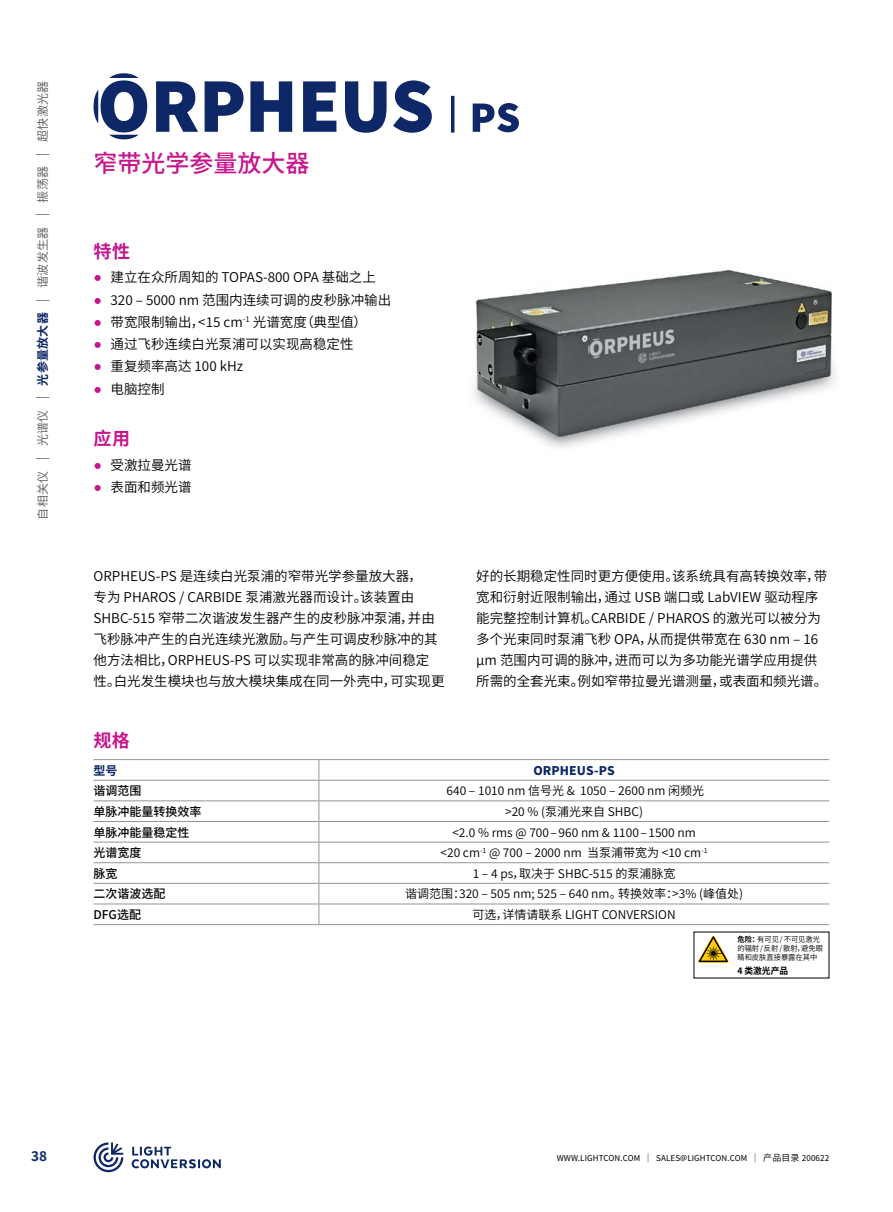
<style>
.page{position:relative;width:893px;height:1212px;background:#fff}
.page>*{position:absolute;margin:0;border:0;box-sizing:border-box;transform-origin:0 0}
.t1{font:500 24px "Source Han Sans CN";color:#c6168d}
.t2{font:700 18px "Source Han Sans CN";color:#c6168d}
.t3{font:13.5px/21px "Source Han Sans CN";color:#000}
.t4{font:700 13.5px "Source Han Sans CN";color:#0e2766}
.t5{font:12px "Source Han Sans CN";color:#000}
.t6{font:500 12px "Source Han Sans CN";color:#000}
.t7{font:12px "Source Han Sans CN";letter-spacing:.02em;color:#58595b}
.t8{font:800 12px "Source Han Sans CN";letter-spacing:.01em;color:#0e2766}
.t9{font:700 12px "Source Han Sans CN";color:#0e2766}
.t10{font:9px "Source Sans Pro";letter-spacing:.01em;color:#000}
.t11{font:700 9px "Source Han Sans CN";color:#000}
.t12{font:7.5px/9px "Source Han Sans CN";color:#000}
.s1{font-weight:700;color:#0e2766}
.s2{font-weight:700}
.s3{font-family:"Source Han Sans CN"}
.s4{color:#58595b}
</style>
<div class="page">
<svg style="left:94px;top:1142px;width:29px;height:30px"></svg>
<svg style="left:132px;top:1146px;width:89px;height:22px"></svg>
<svg style="left:698px;top:935px;width:31px;height:28px"></svg>
<img style="left:473px;top:270px;width:363px;height:178px">
<hr style="left:94px;top:800px;width:225px;height:1px;background:#939598">
<hr style="left:319px;top:800px;width:510px;height:1px;background:#939598">
<hr style="left:94px;top:821px;width:225px;height:1px;background:#939598">
<hr style="left:319px;top:821px;width:510px;height:1px;background:#939598">
<hr style="left:94px;top:842px;width:225px;height:1px;background:#939598">
<hr style="left:319px;top:842px;width:510px;height:1px;background:#939598">
<hr style="left:94px;top:862px;width:225px;height:1px;background:#939598">
<hr style="left:319px;top:862px;width:510px;height:1px;background:#939598">
<hr style="left:94px;top:883px;width:225px;height:1px;background:#939598">
<hr style="left:319px;top:883px;width:510px;height:1px;background:#939598">
<hr style="left:94px;top:904px;width:225px;height:1px;background:#939598">
<hr style="left:319px;top:904px;width:510px;height:1px;background:#939598">
<hr style="left:319px;top:924px;width:510px;height:1px;background:#939598">
<hr style="left:319px;top:759px;width:510px;height:1px;background:#939598">
<hr style="left:319px;top:780px;width:510px;height:1px;background:#939598">
<hr style="left:94px;top:924px;width:225px;height:1px;background:#939598">
<hr style="left:94px;top:759px;width:225px;height:1px;background:#939598">
<svg style="left:319px;top:760px;width:1px;height:164px"></svg>
<hr style="left:94px;top:780px;width:225px;height:1px;background:#939598">
<svg style="left:94px;top:73px;width:338px;height:66px"></svg>
<svg style="left:451px;top:96px;width:68px;height:37px"></svg>
<p class="t7" style="left:36px;top:519px;width:440px;rotate:-90deg">自相关仪 | 光谱仪 | <span class="s1">光参量放大器</span> | 谐波发生器 | 振荡器 | 超快激光器</p>
<h1 class="t1" style="left:94px;top:150px;width:217px">窄带光学参量放大器</h1>
<h2 class="t2" style="left:94px;top:241px;width:38px">特性</h2>
<p class="t3" style="left:111px;top:267px;width:282px;line-height:22.2px">建立在众所周知的 TOPAS-800 OPA 基础之上<br>320 – 5000 nm 范围内连续可调的皮秒脉冲输出带宽限制输出，&lt;15 cm<sup>-1</sup> 光谱宽度（典型值）<br>通过飞秒连续白光泵浦可以实现高稳定性<br>重复频率高达 100 kHz<br>电脑控制</p>
<h2 class="t2" style="left:94px;top:428px;width:38px">应用</h2>
<p class="t3" style="left:111px;top:454px;width:82px;line-height:22.2px">受激拉曼光谱表面和频光谱</p>
<p class="t3" style="left:94px;top:566px;width:353px">ORPHEUS-PS 是连续白光泵浦的窄带光学参量放大器，<br>专为 PHAROS / CARBIDE 泵浦激光器而设计。该装置由SHBC‑515 窄带二次谐波发生器产生的皮秒脉冲泵浦，并由飞秒脉冲产生的白光连续光激励。与产生可调皮秒脉冲的其他方法相比，ORPHEUS-PS 可以实现非常高的脉冲间稳定性。白光发生模块也与放大模块集成在同一外壳中，可实现更</p>
<p class="t3" style="left:476px;top:566px;width:353px">好的长期稳定性同时更方便使用。该系统具有高转换效率，带宽和衍射近限制输出，通过 USB 端口或 LabVIEW 驱动程序能完整控制计算机。CARBIDE / PHAROS 的激光可以被分为多个光束同时泵浦飞秒 OPA，从而提供带宽在 630 nm – 16 µm 范围内可调的脉冲，进而可以为多功能光谱学应用提供所需的全套光束。例如窄带拉曼光谱测量，或表面和频光谱。</p>
<h2 class="t2" style="left:94px;top:730px;width:38px">规格</h2>
<p class="t9" style="left:94px;top:763px;width:25px">型号</p>
<p class="t8" style="left:533px;top:763px;width:83px">ORPHEUS-PS</p>
<p class="t6" style="left:94px;top:784px;width:49px">谐调范围</p>
<p class="t5" style="left:446px;top:784px;width:259px">640 – 1010 nm 信号光 &amp; 1050 – 2600 nm 闲频光</p>
<p class="t6" style="left:94px;top:805px;width:109px">单脉冲能量转换效率</p>
<p class="t5" style="left:505px;top:805px;width:139px">&gt;20 % (泵浦光来自 SHBC)</p>
<p class="t6" style="left:94px;top:825px;width:97px">单脉冲能量稳定性</p>
<p class="t5" style="left:452px;top:825px;width:245px">&lt;2.0 % rms @ 700 – 960 nm &amp; 1100 – 1500 nm</p>
<p class="t6" style="left:94px;top:846px;width:49px">光谱宽度</p>
<p class="t5" style="left:441px;top:846px;width:269px">&lt;20 cm<sup>-1</sup> @ 700 – 2000 nm 当泵浦带宽为 &lt;10 cm<sup>-1</sup></p>
<p class="t6" style="left:94px;top:867px;width:25px">脉宽</p>
<p class="t5" style="left:473px;top:867px;width:204px">1 – 4 ps，取决于 SHBC-515 的泵浦脉宽</p>
<p class="t6" style="left:94px;top:887px;width:73px">二次谐波选配</p>
<p class="t5" style="left:405px;top:887px;width:339px">谐调范围：320 – 505 nm; 525 – 640 nm。转换效率：&gt;3% (峰值处)</p>
<p class="t6" style="left:94px;top:908px;width:49px">DFG选配</p>
<p class="t5" style="left:472px;top:908px;width:205px">可选，详情请联系 LIGHT CONVERSION</p>
<p class="t12" style="left:737px;top:935px;width:87px"><span class="s2">危险：</span>有可见 / 不可见激光的辐射 / 反射 / 散射，避免眼睛和皮肤直接暴露在其中</p>
<p class="t11" style="left:737px;top:965px;width:52px">4 类激光产品</p>
<p class="t4" style="left:31px;top:1148px;width:17px">38</p>
<p class="t10" style="left:763px;top:1152px;width:67px"><span class="s3">产品目录</span> 200622</p>
<p class="t10" style="left:557px;top:1152px;width:201px">WWW.LIGHTCON.COM <span class="s4">|</span> SALES@LIGHTCON.COM <span class="s4">|</span></p>
</div>
